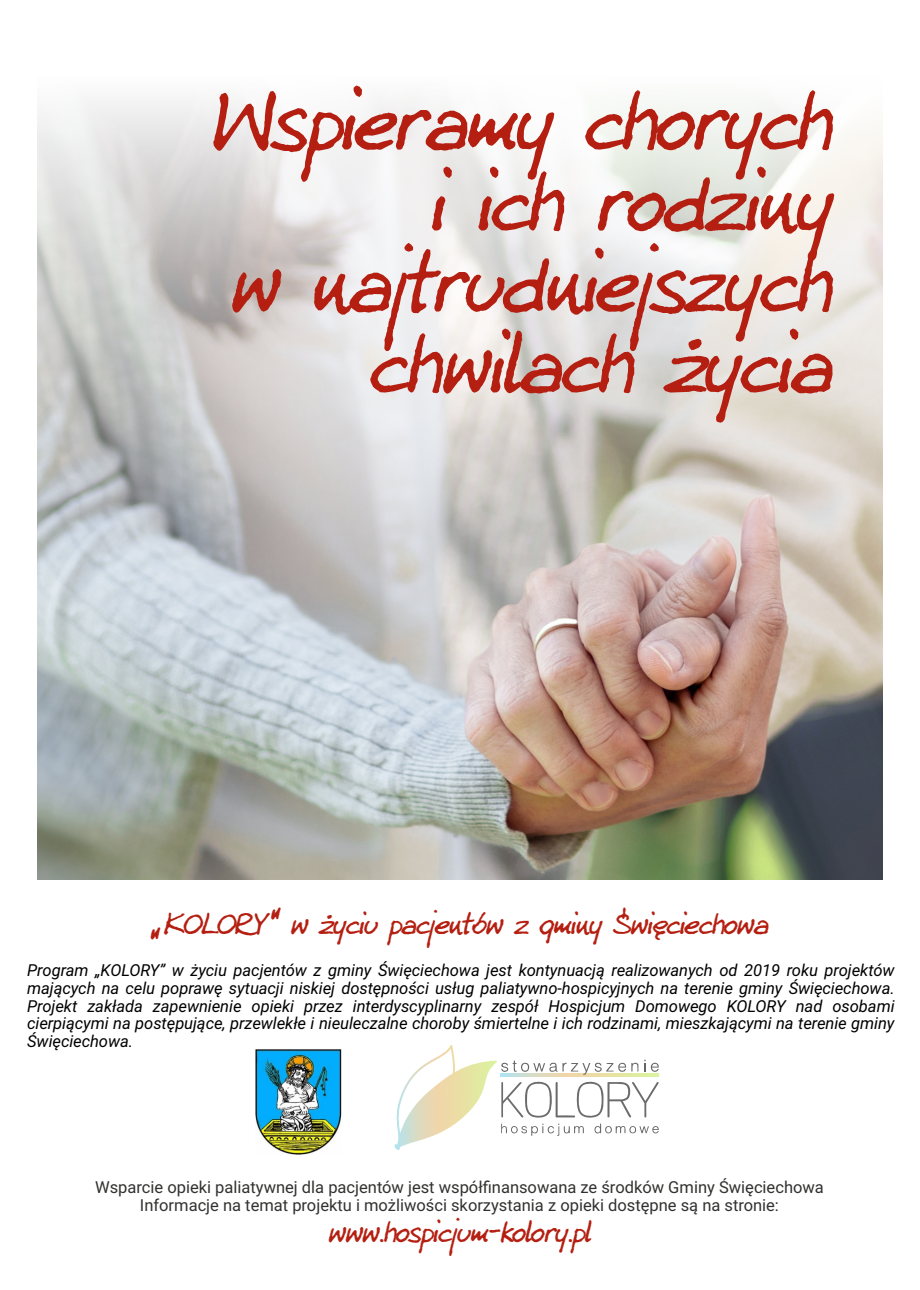
<style>
.page{position:relative;width:920px;height:1290px;background:#fff}
.page>*{position:absolute;margin:0;border:0;box-sizing:border-box;transform-origin:0 0}
.t1{font:95.25px/81px "Kuba reczny 2005";color:#b41f11;text-align:right}
.t2{font:33.75px "Kuba reczny 2005";color:#b41f11}
.t3{font:italic 16.5px/17.9px "Roboto";letter-spacing:-.005em;color:#000;text-align:justify}
.t4{font:16.5px/17.9px "Roboto";color:#313130;text-align:center}
</style>
<div class="page">
<img style="left:38px;top:100px;width:844px;height:780px">
<img style="left:256px;top:1049px;width:86px;height:105px">
<svg style="left:394px;top:1045px;width:265px;height:105px"></svg>
<h1 class="t1" style="left:214px;top:84px;width:620px">Wspieramy chorych i ich rodziny<br>w najtrudniejszych chwilach życia</h1>
<h2 class="t2" style="left:149px;top:909px;width:621px">„KOLORY” w życiu pacjentów z gminy Święciechowa</h2>
<p class="t3" style="left:27px;top:963px;width:869px">Program „KOLORY” w życiu pacjentów z gminy Święciechowa jest kontynuacją realizowanych od 2019 roku projektów mających na celu poprawę sytuacji niskiej dostępności usług paliatywno-hospicyjnych na terenie gminy Święciechowa.<br>Projekt zakłada zapewnienie opieki przez interdyscyplinarny zespół Hospicjum Domowego KOLORY nad osobami cierpiącymi na postępujące, przewlekłe i nieuleczalne choroby śmiertelne i ich rodzinami, mieszkającymi na terenie gminy Święciechowa.</p>
<p class="t4" style="left:95px;top:1180px;width:730px">Wsparcie opieki paliatywnej dla pacjentów jest współfinansowana ze środków Gminy Święciechowa<br>Informacje na temat projektu i możliwości skorzystania z opieki dostępne są na stronie:</p>
<h2 class="t2" style="left:329px;top:1217px;width:264px">www.hospicjum-kolory.pl</h2>
</div>
